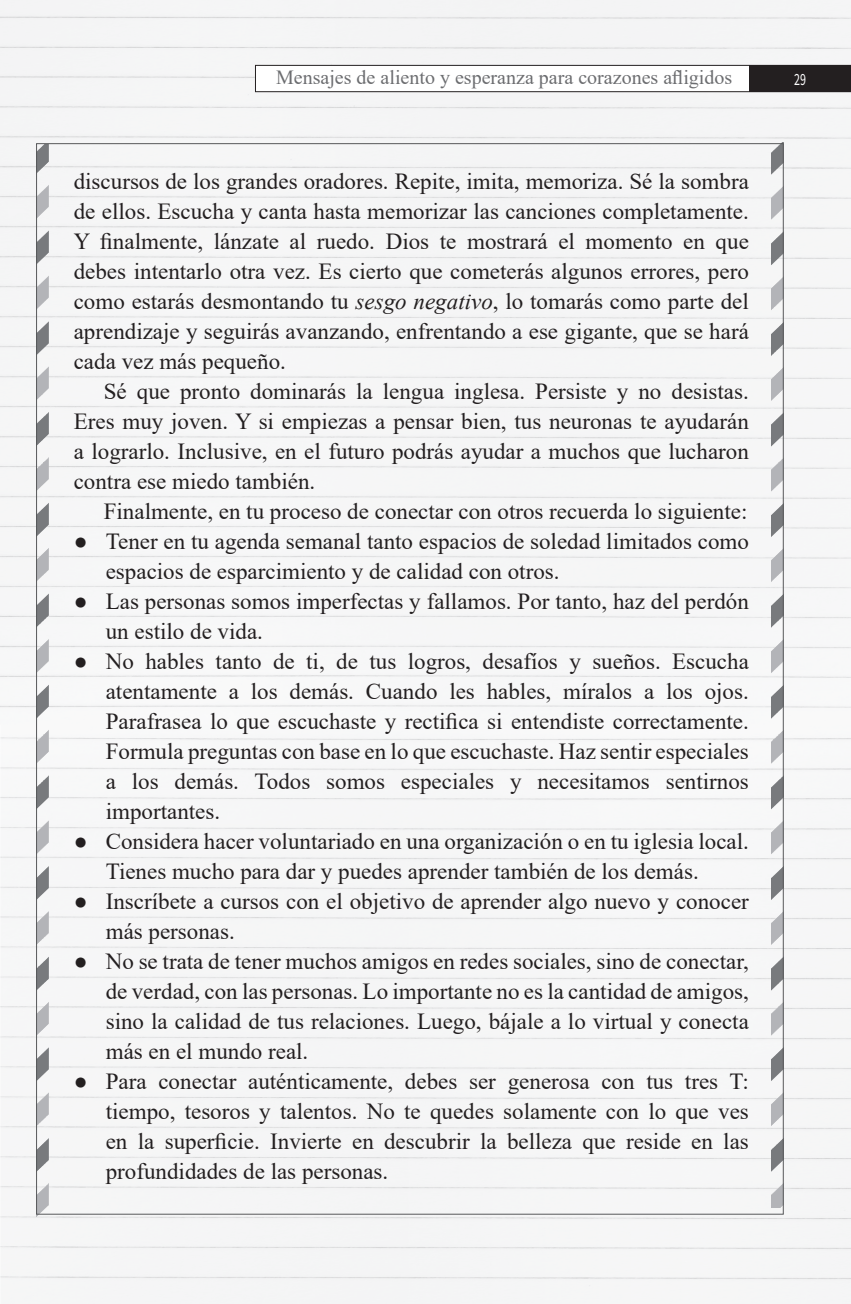
<style>
.page{position:relative;width:851px;height:1304px;background:#fff}
.page>*{position:absolute;margin:0;border:0;box-sizing:border-box;transform-origin:0 0}
.t1{font:23px/30px "Times New Roman";color:#231f20;text-align:justify}
.t2{font:20px "Times New Roman";color:#6c6d70}
.t3{font:17.2px "Source Sans Pro";color:#fff;scale:.7 1}
.s1{font-style:italic}
</style>
<div class="page">
<div style="left:255px;top:65px;width:595px;height:27px;border:1px solid #231f20"></div>
<div style="left:749px;top:65px;width:101px;height:27px;background:#231f20"></div>
<img style="left:36px;top:145px;width:17px;height:1072px">
<img style="left:771px;top:142px;width:17px;height:1066px">
<p class="t2" style="left:276px;top:63px;width:457px">Mensajes de aliento y esperanza para corazones afligidos</p>
<p class="t3" style="left:794px;top:69px;width:19px">29</p>
<p class="t1" style="left:74px;top:166px;width:676px">discursos de los grandes oradores. Repite, imita, memoriza. Sé la sombra de ellos. Escucha y canta hasta memorizar las canciones completamente.<br>Y finalmente, lánzate al ruedo. Dios te mostrará el momento en que debes intentarlo otra vez. Es cierto que cometerás algunos errores, pero como estarás desmontando tu <span class="s1">sesgo negativo</span>, lo tomarás como parte del aprendizaje y seguirás avanzando, enfrentando a ese gigante, que se hará cada vez más pequeño.</p>
<p class="t1" style="left:74px;top:376px;width:676px;text-indent:30px">Sé que pronto dominarás la lengua inglesa. Persiste y no desistas.<br>Eres muy joven. Y si empiezas a pensar bien, tus neuronas te ayudarán a lograrlo. Inclusive, en el futuro podrás ayudar a muchos que lucharon contra ese miedo también.</p>
<p class="t1" style="left:104px;top:496px;width:645px">Finalmente, en tu proceso de conectar con otros recuerda lo siguiente:</p>
<p class="t1" style="left:106px;top:526px;width:644px;text-indent:-32px">● Tener en tu agenda semanal tanto espacios de soledad limitados como espacios de esparcimiento y de calidad con otros.</p>
<p class="t1" style="left:106px;top:586px;width:644px;text-indent:-32px">● Las personas somos imperfectas y fallamos. Por tanto, haz del perdón un estilo de vida.</p>
<p class="t1" style="left:106px;top:646px;width:644px;text-indent:-32px">● No hables tanto de ti, de tus logros, desafíos y sueños. Escucha atentamente a los demás. Cuando les hables, míralos a los ojos.<br>Parafrasea lo que escuchaste y rectifica si entendiste correctamente.<br>Formula preguntas con base en lo que escuchaste. Haz sentir especiales a los demás. Todos somos especiales y necesitamos sentirnos importantes.</p>
<p class="t1" style="left:106px;top:826px;width:644px;text-indent:-32px">● Considera hacer voluntariado en una organización o en tu iglesia local.<br>Tienes mucho para dar y puedes aprender también de los demás.</p>
<p class="t1" style="left:106px;top:886px;width:644px;text-indent:-32px">● Inscríbete a cursos con el objetivo de aprender algo nuevo y conocer más personas.</p>
<p class="t1" style="left:106px;top:946px;width:644px;text-indent:-32px">● No se trata de tener muchos amigos en redes sociales, sino de conectar, de verdad, con las personas. Lo importante no es la cantidad de amigos, sino la calidad de tus relaciones. Luego, bájale a lo virtual y conecta más en el mundo real.</p>
<p class="t1" style="left:106px;top:1066px;width:644px;text-indent:-32px">● Para conectar auténticamente, debes ser generosa con tus tres T: tiempo, tesoros y talentos. No te quedes solamente con lo que ves en la superficie. Invierte en descubrir la belleza que reside en las profundidades de las personas.</p>
</div>
